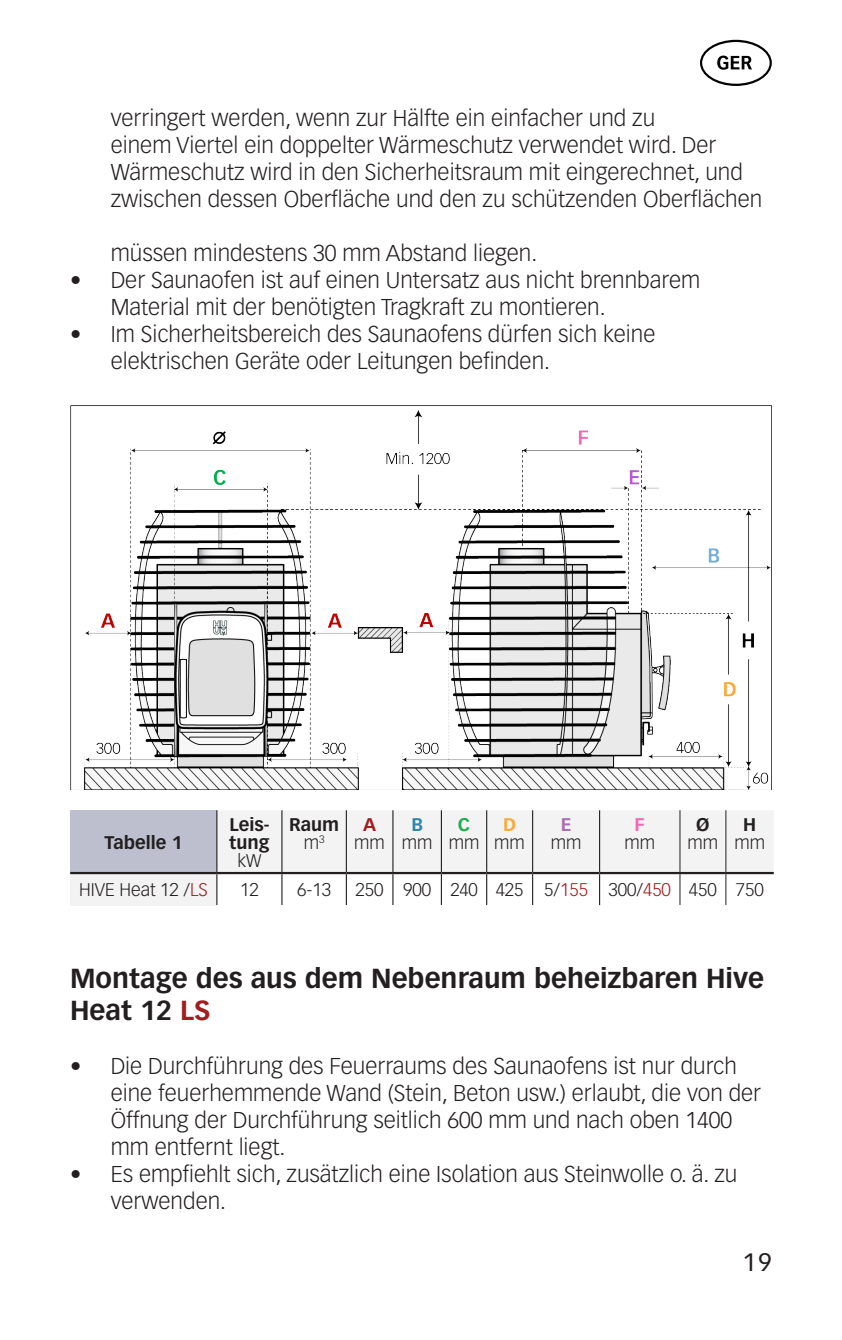
<style>
.page{position:relative;width:842px;height:1340px;background:#fff}
.page>*{position:absolute;margin:0;border:0;box-sizing:border-box;transform-origin:0 0}
.leib{font:700 27px/32.4px "Vectora LT Std";color:#231f20}
.t1{font:24.75px "Vectora LT Std";color:#231f20}
.t2{font:300 22.5px/27px "Vectora LT Std";color:#231f20}
.table_text{font:300 18px/18px "Vectora LT Std";color:#231f20;text-align:center}
.table_text-2{font:700 18px/18px "Vectora LT Std";color:#231f20;text-align:center}
.leib-2{font:700 18px/18px "Vectora LT Std";color:#231f20;text-align:center}
.table_text-3{font:300 18px "Vectora LT Std";color:#a21d20}
.s1{font-weight:300}
.s2{font-weight:700;color:#a21d20}
.s3{font-weight:700;color:#2e85a7}
.s4{font-weight:700;color:#20ad4f}
.s5{font-weight:700;color:#faa83d}
.s6{font-weight:700;color:#a76fae}
.s7{font-weight:700;color:#f269b3}
.s8{font-weight:700}
.s9{color:#a21d20}
.s10{color:#231f20}
</style>
<div class="page">
<div style="left:70px;top:810px;width:147px;height:63px;background:#bdbfce"></div>
<div style="left:217px;top:810px;width:557px;height:62px;background:#f3f3f3"></div>
<div style="left:70px;top:873px;width:147px;height:32px;background:#f3f3f3"></div>
<hr style="left:216px;top:810px;width:1px;height:62px;background:#231f20">
<hr style="left:281px;top:810px;width:1px;height:62px;background:#231f20">
<hr style="left:346px;top:810px;width:1px;height:62px;background:#231f20">
<hr style="left:392px;top:810px;width:1px;height:62px;background:#231f20">
<hr style="left:441px;top:810px;width:1px;height:62px;background:#231f20">
<hr style="left:486px;top:810px;width:1px;height:62px;background:#231f20">
<hr style="left:532px;top:810px;width:1px;height:62px;background:#231f20">
<hr style="left:599px;top:810px;width:1px;height:62px;background:#231f20">
<hr style="left:216px;top:874px;width:1px;height:31px;background:#231f20">
<hr style="left:281px;top:874px;width:1px;height:31px;background:#231f20">
<hr style="left:346px;top:874px;width:1px;height:31px;background:#231f20">
<hr style="left:392px;top:874px;width:1px;height:31px;background:#231f20">
<hr style="left:441px;top:874px;width:1px;height:31px;background:#231f20">
<hr style="left:486px;top:874px;width:1px;height:31px;background:#231f20">
<hr style="left:532px;top:874px;width:1px;height:31px;background:#231f20">
<hr style="left:599px;top:874px;width:1px;height:31px;background:#231f20">
<hr style="left:680px;top:810px;width:1px;height:62px;background:#231f20">
<hr style="left:725px;top:810px;width:1px;height:62px;background:#231f20">
<hr style="left:680px;top:874px;width:1px;height:31px;background:#231f20">
<hr style="left:725px;top:874px;width:1px;height:31px;background:#231f20">
<hr style="left:70px;top:872px;width:147px;height:2px;background:#231f20">
<hr style="left:217px;top:872px;width:65px;height:2px;background:#231f20">
<hr style="left:282px;top:872px;width:64px;height:2px;background:#231f20">
<hr style="left:346px;top:872px;width:47px;height:2px;background:#231f20">
<hr style="left:393px;top:872px;width:48px;height:2px;background:#231f20">
<hr style="left:441px;top:872px;width:46px;height:2px;background:#231f20">
<hr style="left:487px;top:872px;width:46px;height:2px;background:#231f20">
<hr style="left:533px;top:872px;width:67px;height:2px;background:#231f20">
<hr style="left:600px;top:872px;width:80px;height:2px;background:#231f20">
<hr style="left:680px;top:872px;width:46px;height:2px;background:#231f20">
<hr style="left:726px;top:872px;width:48px;height:2px;background:#231f20">
<svg style="left:700px;top:40px;width:72px;height:46px"></svg>
<img style="left:70px;top:405px;width:702px;height:384px">
<p class="t2" style="left:111px;top:105px;width:653px">verringert werden, wenn zur Hälfte ein einfacher und zu<br>einem Viertel ein doppelter Wärmeschutz verwendet wird. Der Wärmeschutz wird in den Sicherheitsraum mit eingerechnet, und zwischen dessen Oberfläche und den zu schützenden Oberflächen</p>
<p class="t2" style="left:111px;top:240px;width:428px">müssen mindestens 30 mm Abstand liegen.</p>
<p class="t2" style="left:111px;top:267px;width:591px;text-indent:-40px">• Der Saunaofen ist auf einen Untersatz aus nicht brennbarem<br>Material mit der benötigten Tragkraft zu montieren.</p>
<p class="t2" style="left:111px;top:321px;width:546px;text-indent:-40px">• Im Sicherheitsbereich des Saunaofens dürfen sich keine elektrischen Geräte oder Leitungen befinden.</p>
<p class="table_text-2" style="left:105px;top:833px;width:79px">Tabelle 1</p>
<p class="table_text-2" style="left:229px;top:815px;width:42px">Leis&shy;tung <span class="s1">kW</span></p>
<p class="leib-2" style="left:289px;top:815px;width:51px">Raum <span class="s1">m</span><sup>3</sup></p>
<p class="table_text" style="left:354px;top:815px;width:32px"><span class="s2">A </span>mm</p>
<p class="table_text" style="left:402px;top:815px;width:32px"><span class="s3">B </span>mm</p>
<p class="table_text" style="left:449px;top:815px;width:32px"><span class="s4">C </span>mm</p>
<p class="table_text" style="left:494px;top:815px;width:32px"><span class="s5">D </span>mm</p>
<p class="table_text" style="left:551px;top:815px;width:32px"><span class="s6">E </span>mm</p>
<p class="table_text" style="left:624px;top:815px;width:32px"><span class="s7">F </span>mm</p>
<p class="table_text" style="left:688px;top:815px;width:32px"><span class="s8">Ø </span>mm</p>
<p class="table_text" style="left:734px;top:815px;width:32px"><span class="s8">H </span>mm</p>
<p class="table_text" style="left:79px;top:880px;width:130px">HIVE Heat 12 /<span class="s9">LS</span></p>
<p class="table_text" style="left:240px;top:880px;width:20px">12</p>
<p class="table_text" style="left:297px;top:880px;width:36px">6-13</p>
<p class="table_text" style="left:356px;top:880px;width:30px">250</p>
<p class="table_text" style="left:403px;top:880px;width:30px">900</p>
<p class="table_text" style="left:450px;top:880px;width:29px">240</p>
<p class="table_text" style="left:496px;top:880px;width:29px">425</p>
<p class="table_text-3" style="left:544px;top:879px;width:46px"><span class="s10">5/</span>155</p>
<p class="table_text" style="left:609px;top:880px;width:64px">300/<span class="s9">450</span></p>
<p class="table_text" style="left:689px;top:880px;width:29px">450</p>
<p class="table_text" style="left:736px;top:880px;width:30px">750</p>
<p class="leib" style="left:70px;top:962px;width:695px">Montage des aus dem Nebenraum beheizbaren Hive<br>Heat 12 <span class="s9">LS</span></p>
<p class="t2" style="left:111px;top:1053px;width:652px;text-indent:-40px">• Die Durchführung des Feuerraums des Saunaofens ist nur durch eine feuerhemmende Wand (Stein, Beton usw.) erlaubt, die von der Öffnung der Durchführung seitlich 600 mm und nach oben 1400 mm entfernt liegt.</p>
<p class="t2" style="left:111px;top:1161px;width:628px;text-indent:-40px">• Es empfiehlt sich, zusätzlich eine Isolation aus Steinwolle o. ä. zu verwenden.</p>
<p class="t1" style="left:742px;top:1247px;width:31px">19</p>
</div>
